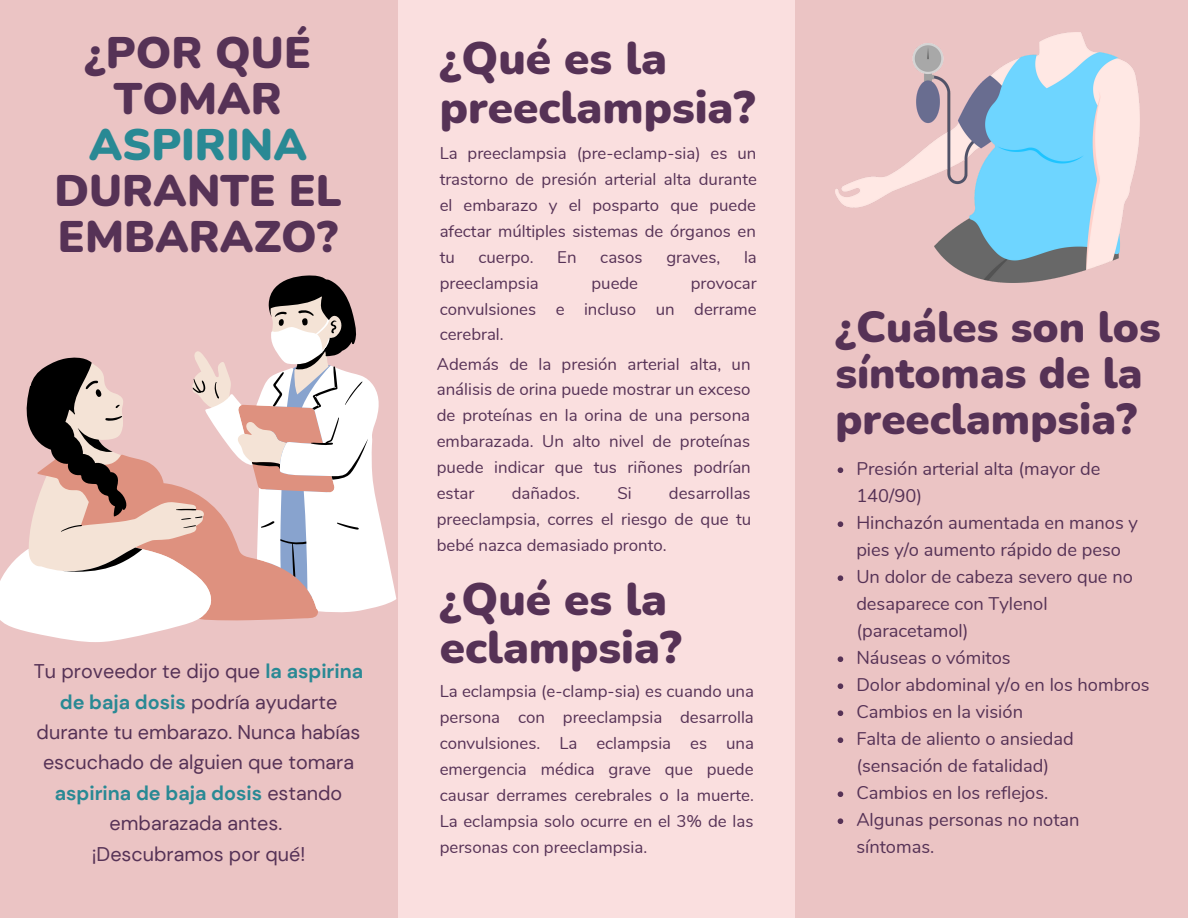
<style>
.page{position:relative;width:1188px;height:918px;background:#ebc4c4}
.page>*{position:absolute;margin:0;border:0;box-sizing:border-box;transform-origin:0 0}
.t1{font:900 45.75px/48.3px "Nunito";color:#563256}
.t2{font:900 44.25px/46.2px "Nunito";color:#563256;text-align:center}
.t3{font:900 43.65px/46.2px "Nunito";color:#563256}
.t4{font:19.8px/30.3px "DM Sans";color:#563256;text-align:center}
.t5{font:18.3px/27px "Nunito";color:#563256}
.t6{font:16.8px/25.8px "Nunito";color:#563256;text-align:justify}
.s1{color:#298994}
.s2{font-weight:700;color:#298994}
</style>
<div class="page">
<div style="left:399px;top:0;width:396px;height:918px;background:#fadfdf"></div>
<svg style="left:0;top:380px;width:396px;height:262px"></svg>
<svg style="left:25px;top:275px;width:343px;height:302px"></svg>
<img style="left:835px;top:33px;width:304px;height:250px">
<svg style="left:838px;top:467px;width:5px;height:6px"></svg>
<svg style="left:838px;top:521px;width:5px;height:6px"></svg>
<svg style="left:838px;top:575px;width:5px;height:6px"></svg>
<svg style="left:838px;top:656px;width:5px;height:6px"></svg>
<svg style="left:838px;top:683px;width:5px;height:6px"></svg>
<svg style="left:838px;top:710px;width:5px;height:6px"></svg>
<svg style="left:838px;top:737px;width:5px;height:6px"></svg>
<svg style="left:838px;top:791px;width:5px;height:6px"></svg>
<svg style="left:838px;top:818px;width:5px;height:6px"></svg>
<p class="t2" style="left:54px;top:30px;width:289px">¿POR QUÉ<br>TOMAR<br><span class="s1">ASPIRINA<br></span>DURANTE EL<br>EMBARAZO?</p>
<p class="t4" style="left:34px;top:656px;width:331px">Tu proveedor te dijo que <span class="s2">la aspirina de baja dosis</span> podría ayudarte durante tu embarazo. Nunca habías escuchado de alguien que tomara <span class="s2">aspirina de baja dosis</span> estando embarazada antes.</p>
<p class="t4" style="left:92px;top:839px;width:215px">¡Descubramos por qué!</p>
<p class="t1" style="left:440px;top:35px;width:317px">¿Qué es la preeclampsia?</p>
<p class="t6" style="left:440px;top:141px;width:319px">La preeclampsia (pre-eclamp-sia) es un trastorno de presión arterial alta durante el embarazo y el posparto que puede afectar múltiples sistemas de órganos en tu</p>
<p class="t6" style="left:478px;top:244px;width:57px">cuerpo.</p>
<p class="t6" style="left:557px;top:244px;width:21px">En</p>
<p class="t6" style="left:600px;top:244px;width:44px">casos</p>
<p class="t6" style="left:666px;top:244px;width:56px">graves,</p>
<p class="t6" style="left:744px;top:244px;width:14px">la</p>
<p class="t6" style="left:440px;top:270px;width:101px">preeclampsia</p>
<p class="t6" style="left:592px;top:270px;width:48px">puede</p>
<p class="t6" style="left:440px;top:270px;width:319px;text-indent:251px">provocar convulsiones e incluso un derrame cerebral.</p>
<p class="t6" style="left:437px;top:351px;width:316px">Además de la presión arterial alta, un análisis de orina puede mostrar un exceso de proteínas en la orina de una persona embarazada. Un alto nivel de proteínas puede indicar que tus riñones podrían estar</p>
<p class="t6" style="left:512px;top:480px;width:70px">dañados.</p>
<p class="t6" style="left:617px;top:480px;width:16px">Si</p>
<p class="t6" style="left:437px;top:480px;width:316px;text-indent:232px">desarrollas preeclampsia, corres el riesgo de que tu bebé nazca demasiado pronto.</p>
<p class="t1" style="left:440px;top:575px;width:244px">¿Qué es la eclampsia?</p>
<p class="t6" style="left:440px;top:679px;width:316px">La eclampsia (e-clamp-sia) es cuando una persona con preeclampsia desarrolla convulsiones. La eclampsia es una emergencia médica grave que puede causar derrames cerebrales o la muerte.<br>La eclampsia solo ocurre en el 3% de las personas con preeclampsia.</p>
<p class="t3" style="left:835px;top:304px;width:327px">¿Cuáles son los síntomas de la preeclampsia?</p>
<p class="t5" style="left:856px;top:456px;width:246px">Presión arterial alta (mayor de<br>140/90)</p>
<p class="t5" style="left:856px;top:510px;width:283px">Hinchazón aumentada en manos y pies y/o aumento rápido de peso</p>
<p class="t5" style="left:856px;top:564px;width:278px">Un dolor de cabeza severo que no desaparece con Tylenol (paracetamol)</p>
<p class="t5" style="left:856px;top:645px;width:156px">Náuseas o vómitos</p>
<p class="t5" style="left:856px;top:672px;width:295px">Dolor abdominal y/o en los hombros</p>
<p class="t5" style="left:856px;top:699px;width:168px">Cambios en la visión</p>
<p class="t5" style="left:856px;top:726px;width:219px">Falta de aliento o ansiedad (sensación de fatalidad)</p>
<p class="t5" style="left:856px;top:780px;width:194px">Cambios en los reflejos.</p>
<p class="t5" style="left:856px;top:807px;width:225px">Algunas personas no notan síntomas.</p>
</div>
